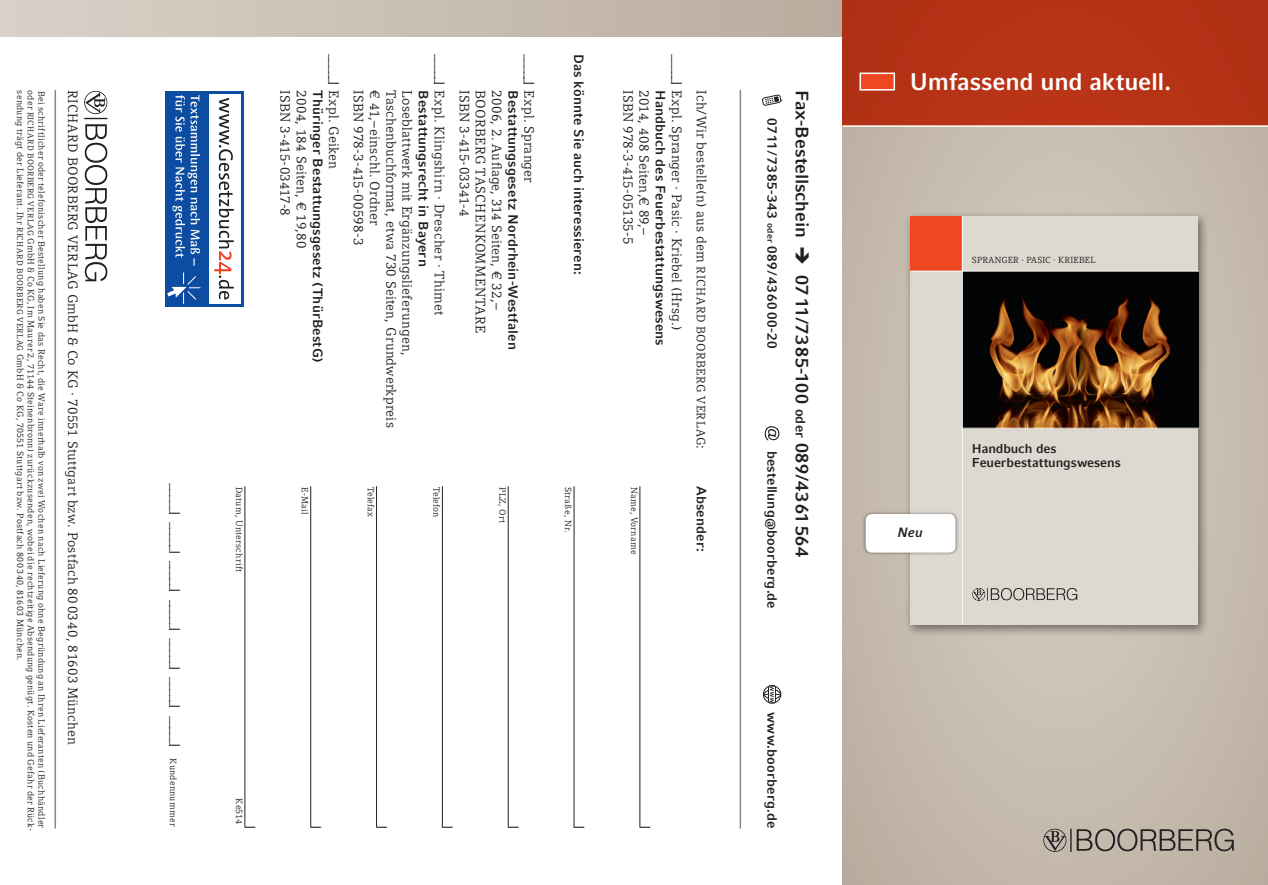
<style>
.page{position:relative;width:1268px;height:885px;background:#fff}
.page>*{position:absolute;margin:0;border:0;box-sizing:border-box;transform-origin:0 0}
.t1{font:700 24px "Compatil Fact LT Pro";letter-spacing:-.01em;color:#fff}
.Titel{font:700 18px "Compatil Fact LT Pro";color:#231f20}
.Bestell{font:13.5px "Compatil Letter LT Pro";letter-spacing:.015em;color:#231f20}
.Bestell-2{font:700 13.5px "Compatil Fact LT Pro";letter-spacing:.01em;color:#231f20}
.Bestell-3{font:700 13.5px "Compatil Fact LT Pro";letter-spacing:.045em;color:#231f20}
.Button{font:italic 700 13.5px "Compatil Fact LT Pro";color:#231f20}
.t2{font:700 12.9px/14.5px "Compatil Fact LT Pro";letter-spacing:-.01em;color:#231f20}
.t3{font:9px "Compatil Letter LT Pro";letter-spacing:.03em;color:#231f20}
.t4{font:8.85px "Compatil Letter LT Pro";letter-spacing:.015em;color:#231f20}
.s1{font-size:13.5px}
.s2{font-size:8.25px}
.s3{font-size:12px}
.s4{font-size:9px}
</style>
<div class="page">
<hr style="left:55px;top:90px;width:1px;height:738px;background:#8a857f">
<div style="left:842px;top:0;width:425px;height:884px;background:#c5baad"></div>
<div style="left:0;top:0;width:842px;height:36px;background:linear-gradient(to right,#d9d2c9,#b9ac9d)"></div>
<hr style="left:739px;top:90px;width:2px;height:738px;background:#8a857f">
<div style="left:842px;top:0;width:425px;height:126px;background:#b53216"></div>
<div style="left:903px;top:210px;width:306px;height:427px;background:#231f20;opacity:.55"></div>
<div style="left:910px;top:216px;width:287px;height:408px;background:#ddd8d0"></div>
<div style="left:910px;top:216px;width:52px;height:55px;background:#ef4722"></div>
<svg style="left:972px;top:588px;width:105px;height:12px"></svg>
<img style="left:962px;top:272px;width:235px;height:156px">
<hr style="left:961px;top:216px;width:1px;height:408px;background:#fff">
<hr style="left:910px;top:271px;width:287px;height:1px;background:#fff">
<hr style="left:962px;top:428px;width:235px;height:1px;background:#fff">
<svg style="left:1043px;top:828px;width:190px;height:23px"></svg>
<svg style="left:84px;top:91px;width:23px;height:190px"></svg>
<div style="left:165px;top:91px;width:79px;height:216px;background:#0d4da1"></div>
<div style="left:209px;top:94px;width:32px;height:210px;background:#fff"></div>
<svg style="left:167px;top:272px;width:33px;height:32px"></svg>
<svg style="left:214px;top:98px;width:20px;height:201px"></svg>
<svg style="left:172px;top:95px;width:28px;height:170px"></svg>
<svg style="left:762px;top:94px;width:20px;height:12px"></svg>
<svg style="left:764px;top:426px;width:15px;height:14px"></svg>
<svg style="left:762px;top:685px;width:19px;height:19px"></svg>
<hr style="left:639px;top:486px;width:1px;height:340px;background:#231f20">
<hr style="left:573px;top:486px;width:1px;height:340px;background:#231f20">
<hr style="left:508px;top:486px;width:1px;height:340px;background:#231f20">
<hr style="left:442px;top:486px;width:1px;height:340px;background:#231f20">
<hr style="left:376px;top:486px;width:1px;height:340px;background:#231f20">
<hr style="left:310px;top:486px;width:1px;height:340px;background:#231f20">
<hr style="left:244px;top:486px;width:1px;height:340px;background:#231f20">
<div style="left:862px;top:510px;width:96px;height:46px;background:#231f20;opacity:.55"></div>
<div style="left:865px;top:514px;width:90px;height:38px;background:#fff;border-radius:6px"></div>
<svg style="left:859px;top:72px;width:36px;height:19px"></svg>
<hr style="left:842px;top:125px;width:425px;height:2px;background:#fff">
<p class="Bestell" style="left:342px;top:54px;width:117px;rotate:90deg">_____| Expl. Geiken</p>
<p class="Bestell" style="left:447px;top:54px;width:263px;rotate:90deg">_____| Expl. Klingshirn · Drescher · Thimet</p>
<p class="Bestell" style="left:537px;top:54px;width:130px;rotate:90deg">_____ Expl. Spranger</p>
<p class="Bestell-2" style="left:586px;top:54px;width:222px;rotate:90deg">Das könnte Sie auch interessieren:</p>
<p class="Bestell" style="left:684px;top:54px;width:278px;rotate:90deg">_____| Expl. Spranger · Pasic · Kriebel (Hrsg.)</p>
<p class="Bestell" style="left:537px;top:81px;width:6px;rotate:90deg">|</p>
<p class="Bestell" style="left:366px;top:90px;width:156px;rotate:90deg">ISBN 978-3-415-00598-3</p>
<p class="Bestell" style="left:382px;top:90px;width:137px;rotate:90deg">€ 41,–einschl. Ordner</p>
<p class="Bestell" style="left:399px;top:90px;width:339px;rotate:90deg">Taschenbuchformat, etwa 730 Seiten, Grundwerkpreis</p>
<p class="Bestell" style="left:415px;top:90px;width:267px;rotate:90deg">Loseblattwerk mit Ergänzungslieferungen,</p>
<p class="Bestell-2" style="left:431px;top:90px;width:178px;rotate:90deg">Bestattungsrecht in Bayern</p>
<p class="Bestell" style="left:293px;top:90px;width:127px;rotate:90deg">ISBN 3-415-03417-8</p>
<p class="Bestell" style="left:309px;top:90px;width:159px;rotate:90deg">2004, 184 Seiten, € 19,80</p>
<p class="Bestell-2" style="left:325px;top:90px;width:273px;rotate:90deg">Thüringer Bestattungsgesetz (ThürBestG)</p>
<p class="Titel" style="left:812px;top:90px;width:468px;rotate:90deg">Fax-Bestellschein ➔ 07 11/73 85-100 <span class="s1">oder</span> 089/43 61 564</p>
<p class="t3" style="left:36px;top:90px;width:742px;rotate:90deg">oder <span class="s2">RICHARD BOORBERG VERLAG</span> GmbH &amp; Co KG, Im Maurer 2, 71144 Steinenbronn) zurückzusenden, wobei die rechtzeitige Absendung genügt. Kosten und Gefahr der Rück-</p>
<p class="t3" style="left:47px;top:90px;width:739px;rotate:90deg">Bei schriftlicher oder telefonischer Bestellung haben Sie das Recht, die Ware innerhalb von zwei Wochen nach Lieferung ohne Begründung an Ihren Lieferanten (Buchhändler</p>
<p class="Bestell" style="left:81px;top:90px;width:656px;rotate:90deg">RICHARD BOORBERG VERLAG GmbH &amp; Co KG · 70551 Stuttgart bzw. Postfach 800340, 81603 München</p>
<p class="t3" style="left:25px;top:90px;width:572px;rotate:90deg">sendung trägt der Lieferant. Ihr <span class="s2">RICHARD BOORBERG VERLAG</span> GmbH &amp; Co KG, 70551 Stuttgart bzw. Postfach 800340, 81603 München.</p>
<p class="Bestell" style="left:709px;top:90px;width:360px;rotate:90deg">Ich/Wir bestelle(n) aus dem <span class="s3">RICHARD BOORBERG VERLAG</span>:</p>
<p class="Bestell" style="left:472px;top:90px;width:128px;rotate:90deg">ISBN 3-415-03341-4</p>
<p class="Bestell" style="left:488px;top:90px;width:245px;rotate:90deg">BOORBERG TASCHENKOMMENTARE</p>
<p class="Bestell" style="left:504px;top:90px;width:221px;rotate:90deg">2006, 2. Auflage, 314 Seiten, € 32,–</p>
<p class="Bestell-2" style="left:521px;top:90px;width:261px;rotate:90deg">Bestattungsgesetz Nordrhein-Westfalen</p>
<p class="Bestell" style="left:636px;top:90px;width:156px;rotate:90deg">ISBN 978-3-415-05135-5</p>
<p class="Bestell" style="left:652px;top:90px;width:146px;rotate:90deg">2014, 408 Seiten,€ 89,–</p>
<p class="Bestell-2" style="left:668px;top:90px;width:257px;rotate:90deg">Handbuch des Feuerbestattungswesens</p>
<p class="Bestell-3" style="left:780px;top:118px;width:231px;rotate:90deg">0711/7385-343 <span class="s4">oder</span> 089/436000-20</p>
<p class="Bestell-2" style="left:780px;top:450px;width:159px;rotate:90deg">bestellung@boorberg.de</p>
<p class="Bestell" style="left:184px;top:483px;width:344px;rotate:90deg">_____| _____| _____| _____| _____| _____| _____| <span class="s4">Kundennummer</span></p>
<p class="t3" style="left:639px;top:487px;width:69px;rotate:90deg">Name, Vorname</p>
<p class="Bestell-2" style="left:709px;top:485px;width:67px;rotate:90deg">Absender:</p>
<p class="t3" style="left:376px;top:486px;width:32px;rotate:90deg">Telefax</p>
<p class="t3" style="left:442px;top:486px;width:32px;rotate:90deg">Telefon</p>
<p class="t3" style="left:244px;top:486px;width:87px;rotate:90deg">Datum, Unterschrift</p>
<p class="t3" style="left:310px;top:486px;width:29px;rotate:90deg">E-Mail</p>
<p class="t3" style="left:507px;top:486px;width:38px;rotate:90deg">PLZ, Ort</p>
<p class="t3" style="left:573px;top:486px;width:47px;rotate:90deg">Straße, Nr.</p>
<p class="Bestell-2" style="left:780px;top:711px;width:118px;rotate:90deg">www.boorberg.de</p>
<p class="t3" style="left:244px;top:798px;width:28px;rotate:90deg">Ke514</p>
<p class="Bestell" style="left:258px;top:824px;width:6px;rotate:90deg">|</p>
<p class="Bestell" style="left:323px;top:824px;width:6px;rotate:90deg">|</p>
<p class="Bestell" style="left:389px;top:824px;width:6px;rotate:90deg">|</p>
<p class="Bestell" style="left:455px;top:824px;width:6px;rotate:90deg">|</p>
<p class="Bestell" style="left:521px;top:824px;width:6px;rotate:90deg">|</p>
<p class="Bestell" style="left:587px;top:824px;width:6px;rotate:90deg">|</p>
<p class="Bestell" style="left:652px;top:824px;width:6px;rotate:90deg">|</p>
<p class="t1" style="left:909px;top:68px;width:263px">Umfassend und aktuell.</p>
<p class="t4" style="left:971px;top:255px;width:125px">SPRANGER · PASIC · KRIEBEL</p>
<p class="Button" style="left:897px;top:524px;width:27px">Neu</p>
<p class="t2" style="left:971px;top:441px;width:150px">Handbuch des<br>Feuerbestattungswesens</p>
</div>
